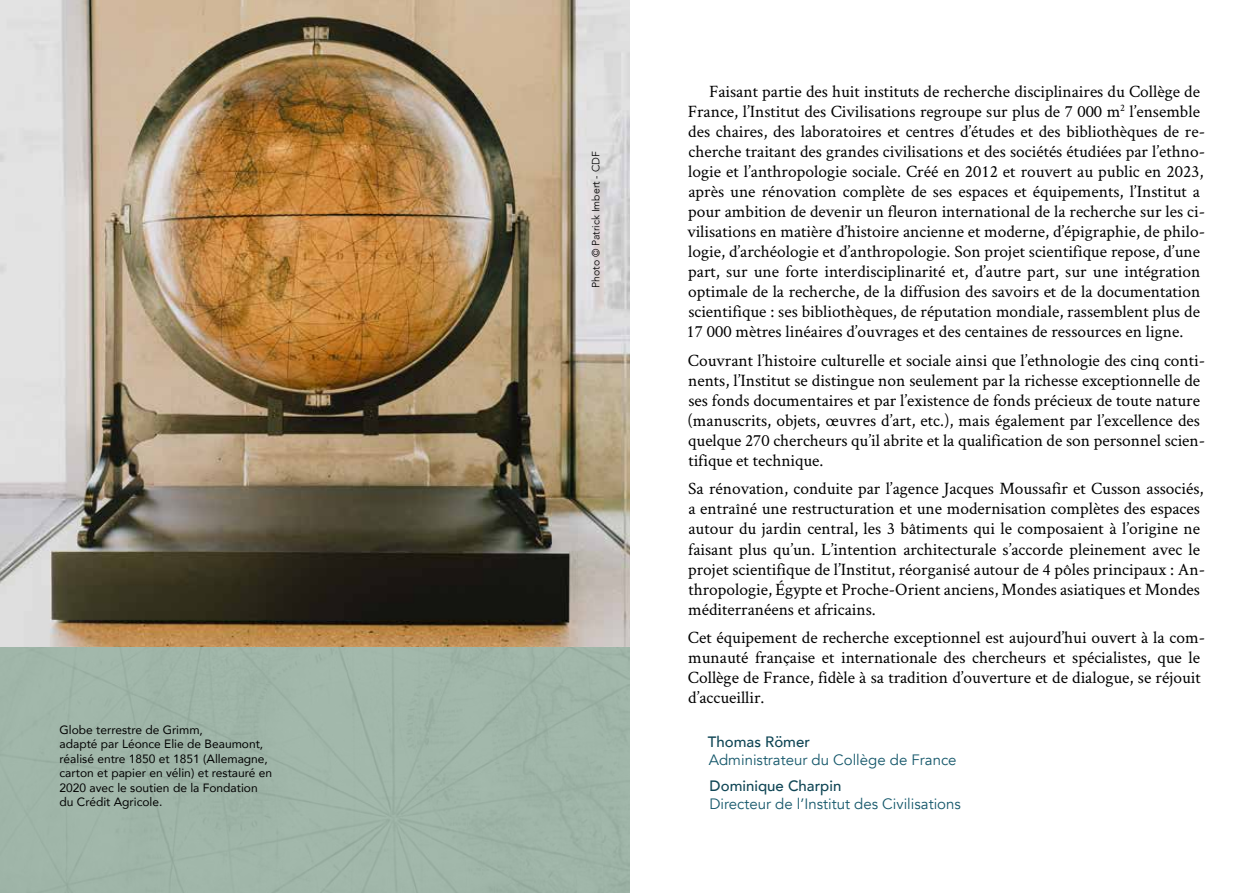
<style>
.page{position:relative;width:1259px;height:893px;background:#fff}
.page>*{position:absolute;margin:0;border:0;box-sizing:border-box;transform-origin:0 0}
.t1{font:17.4px/20px "Crimson Text";color:#000}
.t2{font:15px "Avenir";color:#16586b}
.t3{font:500 15px "Avenir";color:#104655}
.t4{font:12px/14.4px "Avenir";color:#000}
.t5{font:300 10.5px "Avenir";color:#000}
</style>
<div class="page">
<img style="left:0;top:0;width:629px;height:893px">
<p class="t4" style="left:60px;top:722px;width:214px">Globe terrestre de Grimm,<br>adapté par Léonce Elie de Beaumont, réalisé entre 1850 et 1851 (Allemagne, carton et papier en vélin) et restauré en<br>2020 avec le soutien de la Fondation du Crédit Agricole.</p>
<p class="t5" style="left:590px;top:288px;width:138px;rotate:-90deg">Photo © Patrick Imbert - CDF</p>
<p class="t1" style="left:686px;top:81px;width:520px;text-indent:22px">Faisant partie des huit instituts de recherche disciplinaires du Collège de France, l’Institut des Civilisations regroupe sur plus de 7 000 m<sup>2</sup> l’ensemble des chaires, des laboratoires et centres d’études et des bibliothèques de re&shy;cherche traitant des grandes civilisations et des sociétés étudiées par l’ethno&shy;logie et l’anthropologie sociale. Créé en 2012 et rouvert au public en 2023, après une rénovation complète de ses espaces et équipements, l’Institut a pour ambition de devenir un fleuron international de la recherche sur les ci&shy;vilisations en matière d’histoire ancienne et moderne, d’épigraphie, de philo&shy;logie, d’archéologie et d’anthropologie. Son projet scientifique repose, d’une part, sur une forte interdisciplinarité et, d’autre part, sur une intégration optimale de la recherche, de la diffusion des savoirs et de la documentation scientifique : ses bibliothèques, de réputation mondiale, rassemblent plus de 17 000 mètres linéaires d’ouvrages et des centaines de ressources en ligne.</p>
<p class="t1" style="left:687px;top:350px;width:519px">Couvrant l’histoire culturelle et sociale ainsi que l’ethnologie des cinq conti&shy;nents, l’Institut se distingue non seulement par la richesse exceptionnelle de ses fonds documentaires et par l’existence de fonds précieux de toute nature (manuscrits, objets, œuvres d’art, etc.), mais également par l’excellence des quelque 270 chercheurs qu’il abrite et la qualification de son personnel scien&shy;tifique et technique.</p>
<p class="t1" style="left:688px;top:478px;width:518px">Sa rénovation, conduite par l’agence Jacques Moussafir et Cusson associés, a entraîné une restructuration et une modernisation complètes des espaces autour du jardin central, les 3 bâtiments qui le composaient à l’origine ne faisant plus qu’un. L’intention architecturale s’accorde pleinement avec le projet scientifique de l’Institut, réorganisé autour de 4 pôles principaux : An&shy;thropologie, Égypte et Proche-Orient anciens, Mondes asiatiques et Mondes méditerranéens et africains.</p>
<p class="t1" style="left:688px;top:627px;width:518px">Cet équipement de recherche exceptionnel est aujourd’hui ouvert à la com&shy;munauté française et internationale des chercheurs et spécialistes, que le Collège de France, fidèle à sa tradition d’ouverture et de dialogue, se réjouit d’accueillir.</p>
<p class="t3" style="left:708px;top:728px;width:103px">Thomas Römer</p>
<p class="t2" style="left:709px;top:750px;width:249px">Administrateur du Collège de France</p>
<p class="t3" style="left:709px;top:773px;width:133px">Dominique Charpin</p>
<p class="t2" style="left:709px;top:795px;width:253px">Directeur de l’Institut des Civilisations</p>
</div>
